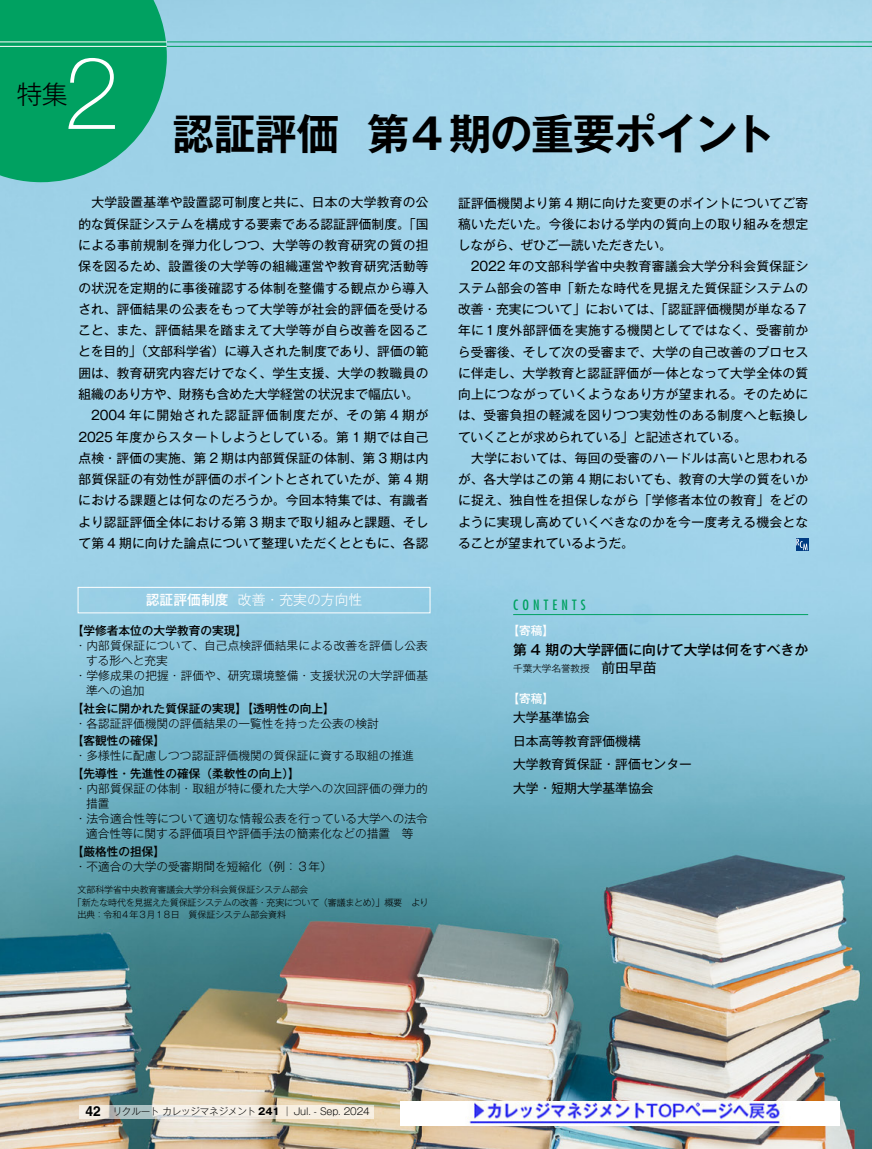
<style>
.page{position:relative;width:872px;height:1149px;background:#fff}
.page>*{position:absolute;margin:0;border:0;box-sizing:border-box;transform-origin:0 0}
.t1{font:100 100.95px "Helvetica Neue";color:#fff}
.t2{font:700 42.45px "Gothic MB101 Pro De";letter-spacing:-.025em;color:#000}
.t3{font:300 25.5px "Gothic MB101 Pro";color:#000}
.t4{font:500 13.8px "Gothic MB101 Pro";color:#000}
.t5{font:300 13.8px "Gothic MB101 Pro";color:#fff}
.t6{font:condensed 13.8px "Futura Std";letter-spacing:.3em;color:#00a161}
.t7{font:12.75px/21.3px "Gothic MB101 Pro";letter-spacing:.015em;color:#000}
.t8{font:300 11.7px "Gothic MB101 Pro";letter-spacing:.005em;color:#000}
.t9{font:500 11.7px "Gothic MB101 Pro";color:#000}
.t10{font:500 11.7px "Gothic MB101 Pro";color:#fff}
.t11{font:300 9.6px "Gothic MB101 Pro";letter-spacing:-.01em;color:#000}
.t12{font:300 9px "Gothic MB101 Pro";letter-spacing:-.025em;color:#000}
.s1{font-weight:500}
.s2{font-family:"Helvetica LT Std";font-weight:700;font-size:13.8px}
.s3{font-weight:700}
.s4{font-weight:400;font-size:13.8px}
</style>
<div class="page">
<img style="left:0;top:0;width:872px;height:1148px">
<svg style="left:79px;top:1104px;width:295px;height:14px;background:#e5e2d9"></svg>
<svg style="left:0;top:0;width:167px;height:182px;background:#14a772"></svg>
<hr style="left:0;top:41px;width:167px;height:1px;background:#fff">
<hr style="left:167px;top:41px;width:705px;height:1px;background:#00a161">
<hr style="left:0;top:46px;width:167px;height:1px;background:#fff">
<hr style="left:167px;top:46px;width:705px;height:1px;background:#00a161">
<div style="left:78px;top:586px;width:352px;height:27px;border:1px solid #fff"></div>
<svg style="left:795px;top:538px;width:13px;height:12px"></svg>
<svg style="left:796px;top:538px;width:11px;height:12px"></svg>
<hr style="left:513px;top:614px;width:295px;height:1px;background:#00a161">
<img style="left:401px;top:1101px;width:438px;height:23px">
<h1 class="t1" style="left:64px;top:16px;width:58px">2</h1>
<h3 class="t3" style="left:17px;top:73px;width:53px">特集</h3>
<h2 class="t2" style="left:172px;top:98px;width:605px">認証評価 第4期の重要ポイント</h2>
<p class="t7" style="left:78px;top:190px;width:352px">　大学設置基準や設置認可制度と共に、日本の大学教育の公的な質保証システムを構成する要素である認証評価制度。「国による事前規制を弾力化しつつ、大学等の教育研究の質の担保を図るため、設置後の大学等の組織運営や教育研究活動等の状況を定期的に事後確認する体制を整備する観点から導入され、評価結果の公表をもって大学等が社会的評価を受けること、また、評価結果を踏まえて大学等が自ら改善を図ることを目的」（文部科学省）に導入された制度であり、評価の範囲は、教育研究内容だけでなく、学生支援、大学の教職員の組織のあり方や、財務も含めた大学経営の状況まで幅広い。　2004 年に開始された認証評価制度だが、その第 4 期が<br>2025 年度からスタートしようとしている。第 1 期では自己点検・評価の実施、第 2 期は内部質保証の体制、第 3 期は内部質保証の有効性が評価のポイントとされていたが、第 4 期における課題とは何なのだろうか。今回本特集では、有識者より認証評価全体における第 3 期まで取り組みと課題、そして第 4 期に向けた論点について整理いただくとともに、各認</p>
<p class="t7" style="left:458px;top:190px;width:352px">証評価機関より第 4 期に向けた変更のポイントについてご寄稿いただいた。今後における学内の質向上の取り組みを想定しながら、ぜひご一読いただきたい。<br>　2022 年の文部科学省中央教育審議会大学分科会質保証システム部会の答申「新たな時代を見据えた質保証システムの改善・充実について」においては、「認証評価機関が単なる７年に１度外部評価を実施する機関としてではなく、受審前から受審後、そして次の受審まで、大学の自己改善のプロセスに伴走し、大学教育と認証評価が一体となって大学全体の質向上につながっていくようなあり方が望まれる。そのためには、受審負担の軽減を図りつつ実効性のある制度へと転換していくことが求められている」と記述されている。<br>　大学においては、毎回の受審のハードルは高いと思われるが、各大学はこの第 4 期においても、教育の大学の質をいかに捉え、独自性を担保しながら「学修者本位の教育」をどのように実現し高めていくべきなのかを今一度考える機会となることが望まれているようだ。</p>
<p class="t5" style="left:146px;top:588px;width:218px"><span class="s1">認証評価制度</span> 改善・充実の方向性</p>
<p class="t9" style="left:72px;top:621px;width:177px">【学修者本位の大学教育の実現】</p>
<p class="t8" style="left:75px;top:635px;width:355px">・内部質保証について、自己点検評価結果による改善を評価し公表</p>
<p class="t8" style="left:86px;top:650px;width:83px">する形へと充実</p>
<p class="t8" style="left:75px;top:665px;width:355px">・学修成果の把握・評価や、研究環境整備・支援状況の大学評価基</p>
<p class="t8" style="left:86px;top:680px;width:60px">準への追加</p>
<p class="t9" style="left:72px;top:698px;width:265px">【社会に開かれた質保証の実現】【透明性の向上】</p>
<p class="t8" style="left:75px;top:713px;width:306px">・各認証評価機関の評価結果の一覧性を持った公表の検討</p>
<p class="t9" style="left:72px;top:731px;width:95px">【客観性の確保】</p>
<p class="t8" style="left:75px;top:746px;width:341px">・多様性に配慮しつつ認証評価機関の質保証に資する取組の推進</p>
<p class="t9" style="left:72px;top:763px;width:230px">【先導性・先進性の確保（柔軟性の向上）】</p>
<p class="t8" style="left:75px;top:778px;width:355px">・内部質保証の体制・取組が特に優れた大学への次回評価の弾力的</p>
<p class="t8" style="left:86px;top:793px;width:25px">措置</p>
<p class="t8" style="left:75px;top:808px;width:355px">・法令適合性等について適切な情報公表を行っている大学への法令</p>
<p class="t8" style="left:86px;top:823px;width:329px">適合性等に関する評価項目や評価手法の簡素化などの措置　等</p>
<p class="t9" style="left:72px;top:841px;width:95px">【厳格性の担保】</p>
<p class="t8" style="left:75px;top:856px;width:265px">・不適合の大学の受審期間を短縮化（例：３年）　</p>
<p class="t12" style="left:78px;top:881px;width:232px">文部科学省中央教育審議会大学分科会質保証システム部会</p>
<p class="t12" style="left:73px;top:894px;width:357px">「新たな時代を見据えた質保証システムの改善・充実について（審議まとめ）」概要　より</p>
<p class="t12" style="left:77px;top:907px;width:210px">出典：令和４年３月１８日　質保証システム部会資料</p>
<p class="t11" style="left:85px;top:1103px;width:286px"><span class="s2">42</span> リクルート カレッジマネジメント <span class="s3">241</span> │ Jul. - Sep. 2024</p>
<p class="t6" style="left:513px;top:596px;width:74px">CONTENTS</p>
<p class="t10" style="left:507px;top:621px;width:48px">【寄稿】</p>
<p class="t4" style="left:513px;top:638px;width:296px">第 4 期の大学評価に向けて大学は何をすべきか</p>
<p class="t11" style="left:513px;top:659px;width:145px">千葉大学名誉教授 <span class="s4">前田早苗</span></p>
<p class="t10" style="left:507px;top:689px;width:48px">【寄稿】</p>
<p class="t7" style="left:513px;top:703px;width:180px;line-height:23.4px">大学基準協会<br>日本高等教育評価機構<br>大学教育質保証・評価センター大学・短期大学基準協会</p>
</div>
